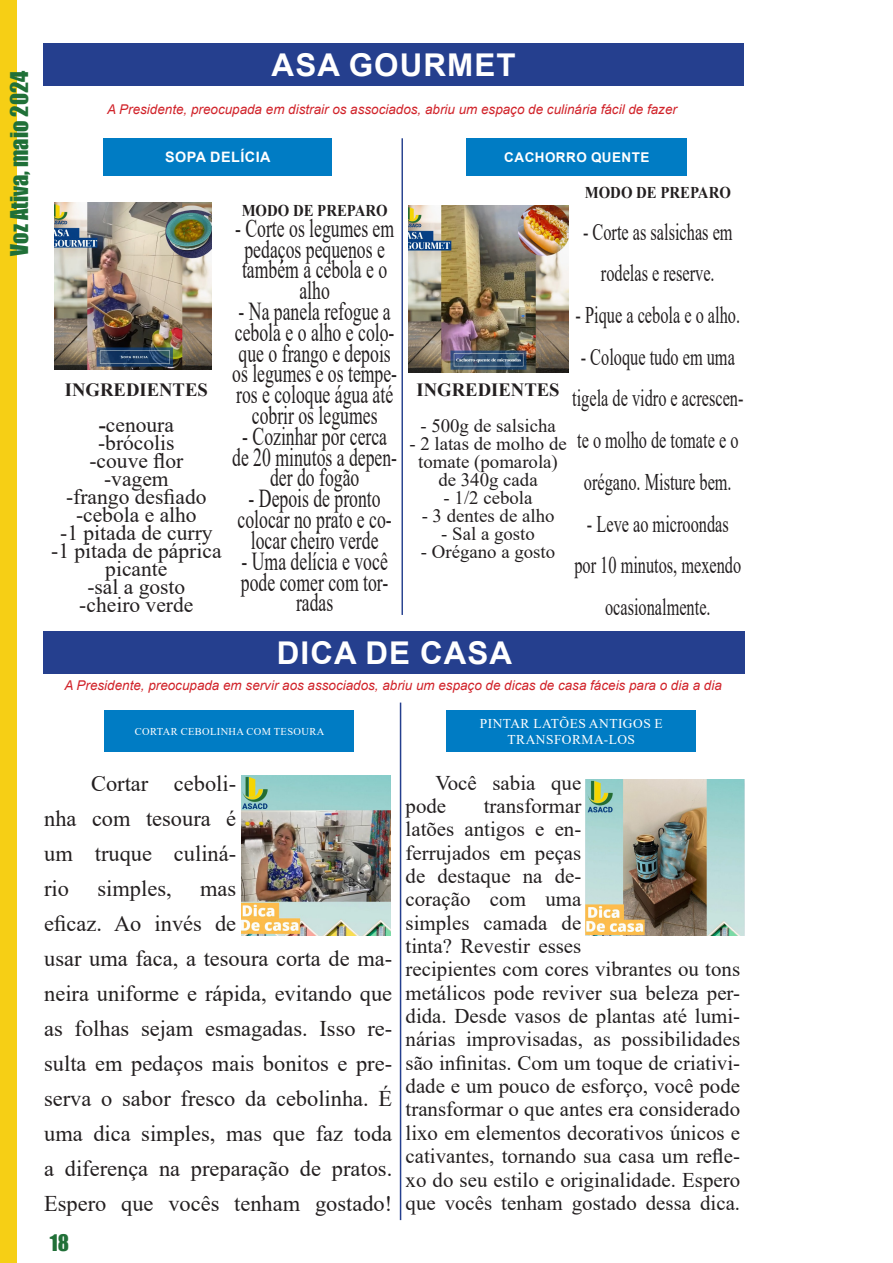
<style>
.page{position:relative;width:893px;height:1263px;background:#fff}
.page>*{position:absolute;margin:0;border:0;box-sizing:border-box;transform-origin:0 0}
.t1{font:700 31.35px "Arial";letter-spacing:.035em;color:#fff}
.t2{font:25.8px/20.9px "Times New Roman";color:#231f20;text-align:center;scale:.68 1}
.t3{font:23.85px/41.7px "Times New Roman";color:#231f20;text-align:center;scale:.68 1}
.t4{font:22.5px "Impact";color:#207038}
.t5{font:22.35px/35.1px "Times New Roman";color:#231f20;text-align:justify}
.t6{font:21.45px/18px "Times New Roman";color:#231f20;text-align:center}
.t7{font:21px "Impact";color:#217038}
.t8{font:20.85px/23.4px "Times New Roman";color:#231f20}
.t9{font:18.9px/18px "Times New Roman";color:#231f20;text-align:center}
.t10{font:700 18.6px "Times New Roman";color:#231f20}
.t11{font:700 16.5px "Times New Roman";color:#231f20;scale:.9 1}
.t12{font:700 14.4px "Arial";letter-spacing:.035em;color:#fff}
.t13{font:italic 13.5px "Arial";color:#d1232a}
.t14{font:13.5px/16.5px "Times New Roman";letter-spacing:.035em;color:#fff;text-align:center}
.t15{font:700 13.5px "Arial";letter-spacing:.035em;color:#fff}
.t16{font:10.5px "Times New Roman";letter-spacing:.035em;color:#fff}
.s1{font-weight:700}
</style>
<div class="page">
<div style="left:0;top:0;width:17px;height:1263px;background:#f6cf15"></div>
<div style="left:44px;top:43px;width:700px;height:42px;background:#253f8e"></div>
<div style="left:43px;top:631px;width:702px;height:43px;background:#253f8e"></div>
<div style="left:105px;top:710px;width:249px;height:42px;background:#007cc4"></div>
<div style="left:447px;top:710px;width:249px;height:42px;background:#007cc4"></div>
<hr style="left:400px;top:702px;width:1px;height:518px;background:#253f8e">
<img style="left:586px;top:779px;width:158px;height:157px">
<img style="left:242px;top:775px;width:148px;height:161px">
<img style="left:54px;top:202px;width:158px;height:167px">
<img style="left:409px;top:205px;width:159px;height:168px">
<div style="left:103px;top:138px;width:229px;height:38px;background:#007cc4"></div>
<div style="left:467px;top:138px;width:220px;height:38px;background:#007cc4"></div>
<hr style="left:401px;top:138px;width:2px;height:477px;background:#253f8e">
<p class="t4" style="left:2px;top:256px;width:186px;rotate:-90deg">Voz Ativa, maio 2024</p>
<p class="t1" style="left:272px;top:42px;width:246px">ASA GOURMET</p>
<p class="t13" style="left:107px;top:101px;width:571px">A Presidente, preocupada em distrair os associados, abriu um espaço de culinária fácil de fazer</p>
<p class="t12" style="left:165px;top:147px;width:107px">SOPA DELÍCIA</p>
<p class="t15" style="left:504px;top:148px;width:147px">CACHORRO QUENTE</p>
<p class="t10" style="left:65px;top:376px;width:145px">INGREDIENTES</p>
<p class="t6" style="left:51px;top:415px;width:172px"><span class="s1">-</span>cenoura<br>-brócolis<br>-couve flor<br>-vagem<br>-frango desfiado -cebola e alho<br>-1 pitada de curry -1 pitada de páprica picante<br>-sal a gosto<br>-cheiro verde</p>
<p class="t11" style="left:242px;top:199px;width:164px">MODO DE PREPARO</p>
<p class="t2" style="left:235px;top:217px;width:235px">- Corte os legumes em pedaços pequenos e também a cebola e o alho</p>
<p class="t2" style="left:232px;top:300px;width:244px">- Na panela refogue a cebola e o alho e colo&shy;que o frango e depois os legumes e os tempe&shy;ros e coloque água até cobrir os legumes</p>
<p class="t2" style="left:232px;top:425px;width:244px">- Cozinhar por cerca de 20 minutos a depen&shy;der do fogão</p>
<p class="t2" style="left:238px;top:487px;width:228px">- Depois de pronto colocar no prato e co&shy;locar cheiro verde</p>
<p class="t2" style="left:241px;top:550px;width:218px">- Uma delícia e você pode comer com tor&shy;radas</p>
<p class="t11" style="left:585px;top:181px;width:164px">MODO DE PREPARO</p>
<p class="t3" style="left:583px;top:210px;width:221px">- Corte as salsichas em rodelas e reserve.</p>
<p class="t3" style="left:576px;top:293px;width:243px">- Pique a cebola e o alho.</p>
<p class="t3" style="left:572px;top:335px;width:253px">- Coloque tudo em uma tigela de vidro e acrescen&shy;te o molho de tomate e o orégano. Misture bem.</p>
<p class="t3" style="left:574px;top:502px;width:247px">- Leve ao microondas por 10 minutos, mexendo ocasionalmente.</p>
<p class="t10" style="left:416px;top:376px;width:145px">INGREDIENTES</p>
<p class="t9" style="left:420px;top:416px;width:137px">- 500g de salsicha</p>
<p class="t9" style="left:409px;top:434px;width:159px">- 2 latas de molho de tomate (pomarola) de 340g cada</p>
<p class="t9" style="left:444px;top:488px;width:90px">- 1/2 cebola</p>
<p class="t9" style="left:422px;top:506px;width:134px">- 3 dentes de alho</p>
<p class="t9" style="left:441px;top:524px;width:95px">- Sal a gosto</p>
<p class="t9" style="left:421px;top:542px;width:136px">- Orégano a gosto</p>
<p class="t1" style="left:277px;top:631px;width:237px">DICA DE CASA</p>
<p class="t13" style="left:64px;top:676px;width:659px">A Presidente, preocupada em servir aos associados, abriu um espaço de dicas de casa fáceis para o dia a dia</p>
<p class="t16" style="left:135px;top:724px;width:191px">CORTAR CEBOLINHA COM TESOURA</p>
<p class="t14" style="left:480px;top:714px;width:185px">PINTAR LATÕES ANTIGOS E<br>TRANSFORMA-LOS</p>
<p class="t5" style="left:44px;top:765px;width:193px;text-indent:47px">Cortar ceboli&shy;nha com tesoura é um truque culiná&shy;rio</p>
<p class="t5" style="left:98px;top:870px;width:76px">simples,</p>
<p class="t5" style="left:44px;top:870px;width:350px;text-align:left;text-indent:156px">mas<br>eficaz. Ao invés de<br>usar uma faca, a tesoura corta de ma&shy;neira uniforme e rápida, evitando que as folhas sejam esmagadas. Isso re&shy;sulta em pedaços mais bonitos e pre&shy;serva o sabor fresco da cebolinha. É uma dica simples, mas que faz toda a diferença na preparação de pratos.<br>Espero que vocês tenham gostado!</p>
<p class="t7" style="left:50px;top:1226px;width:21px">18</p>
<p class="t8" style="left:406px;top:770px;width:177px;text-indent:30px">Você sabia que pode</p>
<p class="t8" style="left:406px;top:793px;width:336px;text-indent:78px">transformar<br>latões antigos e en-<br>ferrujados em peças<br>de destaque na de-<br>coração com uma<br>simples camada de<br>tinta? Revestir esses<br>recipientes com cores vibrantes ou tons metálicos pode reviver sua beleza per&shy;dida. Desde vasos de plantas até lumi&shy;nárias improvisadas, as possibilidades são infinitas. Com um toque de criativi&shy;dade e um pouco de esforço, você pode transformar o que antes era considerado lixo em elementos decorativos únicos e cativantes, tornando sua casa um refle&shy;xo do seu estilo e originalidade. Espero que vocês tenham gostado dessa dica.</p>
</div>
